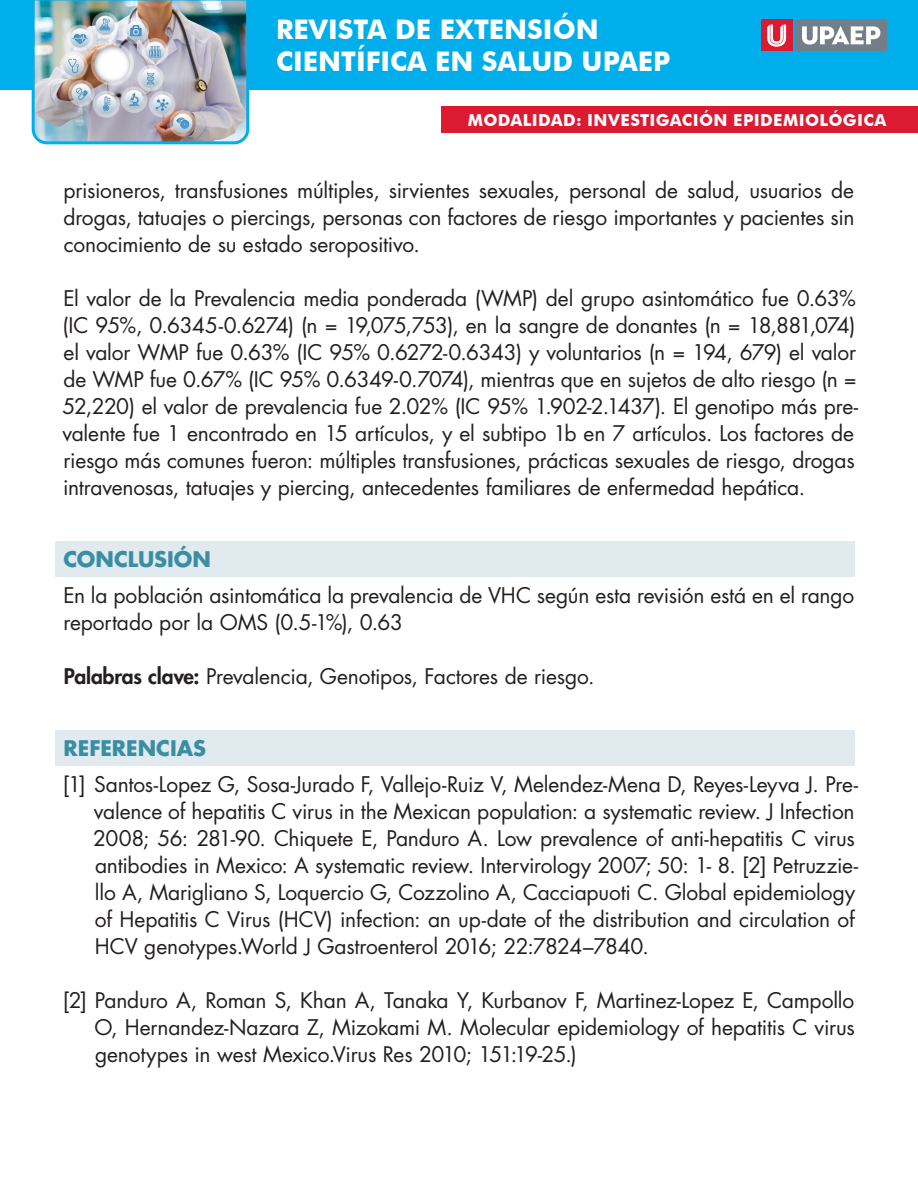
<style>
.page{position:relative;width:918px;height:1188px;background:#fff}
.page>*{position:absolute;margin:0;border:0;box-sizing:border-box;transform-origin:0 0}
.t1{font:700 27px/32.4px "Futura BT";color:#fff}
.cuerpo{font:21px/27px "Futura Std";letter-spacing:-.01em;color:#231f20}
.apartado{font:700 21px "Futura Std";color:#3a8ea3}
.t2{font:700 16.5px "Futura BT";letter-spacing:.02em;color:#fff}
.s1{font-weight:800}
</style>
<div class="page">
<div style="left:0;top:0;width:918px;height:90px;background:#00aeeb"></div>
<img style="left:31px;top:0;width:219px;height:145px">
<div style="left:796px;top:20px;width:91px;height:31px;background:#727f8a"></div>
<svg style="left:802px;top:26px;width:78px;height:19px"></svg>
<div style="left:761px;top:20px;width:31px;height:31px;background:#dc1a32"></div>
<svg style="left:767px;top:25px;width:19px;height:22px"></svg>
<div style="left:441px;top:106px;width:477px;height:27px;background:#dc1a32"></div>
<div style="left:56px;top:541px;width:799px;height:36px;background:#e0eaef"></div>
<div style="left:56px;top:730px;width:799px;height:36px;background:#e0eaef"></div>
<p class="t1" style="left:276px;top:13px;width:396px">REVISTA DE EXTENSIÓN<br>CIENTÍFICA EN SALUD UPAEP</p>
<p class="t2" style="left:468px;top:110px;width:420px">MODALIDAD: INVESTIGACIÓN EPIDEMIOLÓGICA</p>
<p class="cuerpo" style="left:63px;top:177px;width:793px;text-align:justify">prisioneros, transfusiones múltiples, sirvientes sexuales, personal de salud, usuarios de drogas, tatuajes o piercings, personas con factores de riesgo importantes y pacientes sin conocimiento de su estado seropositivo.</p>
<p class="cuerpo" style="left:62px;top:285px;width:797px">El valor de la Prevalencia media ponderada (WMP) del grupo asintomático fue 0.63% (IC 95%, 0.6345-0.6274) (n = 19,075,753), en la sangre de donantes (n = 18,881,074) el valor WMP fue 0.63% (IC 95% 0.6272-0.6343) y voluntarios (n = 194, 679) el valor de WMP fue 0.67% (IC 95% 0.6349-0.7074), mientras que en sujetos de alto riesgo (n = 52,220) el valor de prevalencia fue 2.02% (IC 95% 1.902-2.1437). El genotipo más pre&shy;valente fue 1 encontrado en 15 artículos, y el subtipo 1b en 7 artículos. Los factores de riesgo más comunes fueron: múltiples transfusiones, prácticas sexuales de riesgo, drogas intravenosas, tatuajes y piercing, antecedentes familiares de enfermedad hepática.</p>
<p class="apartado" style="left:63px;top:545px;width:149px">CONCLUSIÓN</p>
<p class="cuerpo" style="left:63px;top:582px;width:792px">En la población asintomática la prevalencia de VHC según esta revisión está en el rango reportado por la OMS (0.5-1%), 0.63</p>
<p class="cuerpo" style="left:64px;top:663px;width:532px"><span class="s1">Palabras clave:</span> Prevalencia, Genotipos, Factores de riesgo.</p>
<p class="apartado" style="left:64px;top:734px;width:144px">REFERENCIAS</p>
<p class="cuerpo" style="left:93px;top:771px;width:766px;text-indent:-31px">[1] Santos-Lopez G, Sosa-Jurado F, Vallejo-Ruiz V, Melendez-Mena D, Reyes-Leyva J. Pre&shy;valence of hepatitis C virus in the Mexican population: a systematic review. J Infection 2008; 56: 281-90. Chiquete E, Panduro A. Low prevalence of anti-hepatitis C virus antibodies in Mexico: A systematic review. Intervirology 2007; 50: 1- 8. [2] Petruzzie&shy;llo A, Marigliano S, Loquercio G, Cozzolino A, Cacciapuoti C. Global epidemiology of Hepatitis C Virus (HCV) infection: an up-date of the distribution and circulation of HCV genotypes.World J Gastroenterol 2016; 22:7824–7840.</p>
<p class="cuerpo" style="left:95px;top:987px;width:762px;text-align:justify;text-indent:-32px">[2] Panduro A, Roman S, Khan A, Tanaka Y, Kurbanov F, Martinez-Lopez E, Campollo O, Hernandez-Nazara Z, Mizokami M. Molecular epidemiology of hepatitis C virus genotypes in west Mexico.Virus Res 2010; 151:19-25.)</p>
</div>
